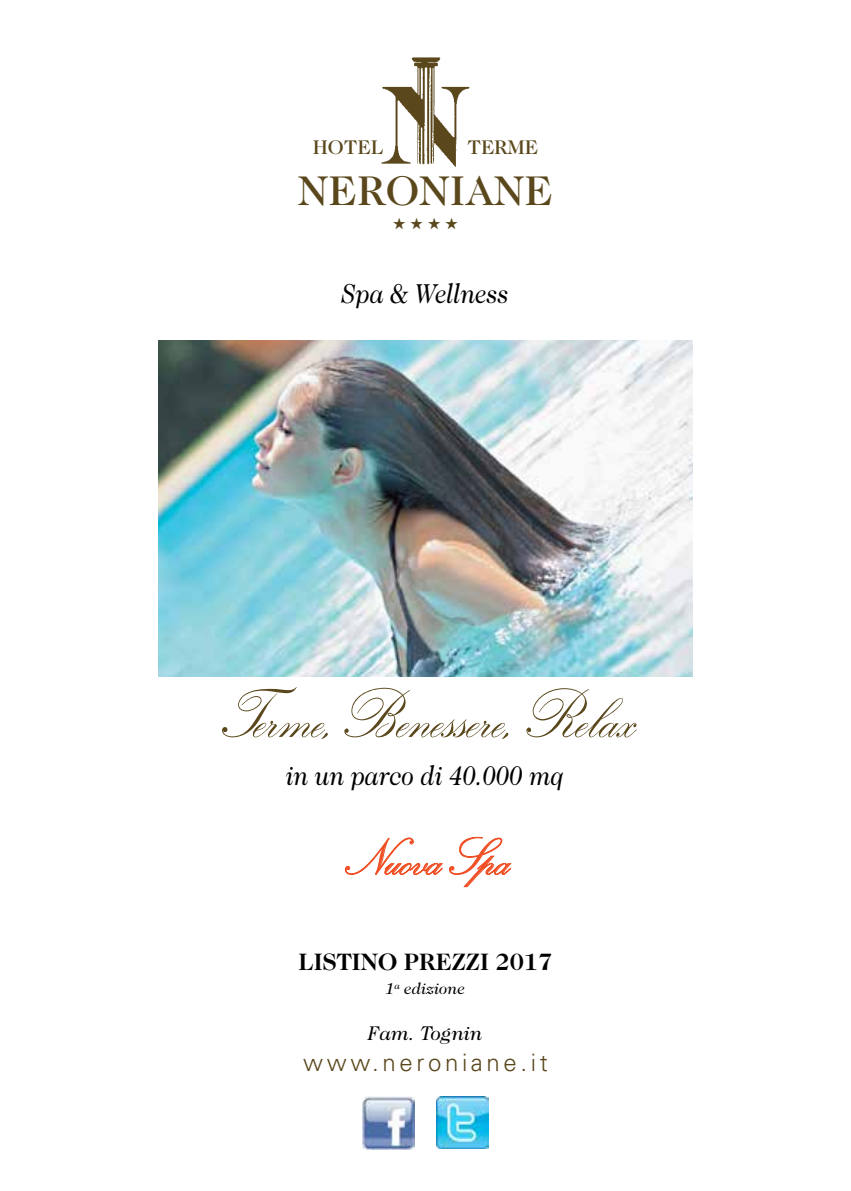
<style>
.page{position:relative;width:851px;height:1191px;background:#fff}
.page>*{position:absolute;margin:0;border:0;box-sizing:border-box;transform-origin:0 0}
.t1{font:700 69px "Kuenstler Script Two";color:#5a481c;scale:.87 1}
.t2{font:700 53px "Kuenstler Script Two";color:#f04e23;scale:.91 1}
.t3{font:500 42px "Caslon Two Twenty Four";letter-spacing:.01em;color:#5a481c}
.t4{font:italic 27.6px "Caslon Two Twenty Four";color:#000;scale:.87 1}
.t5{font:700 24px "Caslon Two Twenty Four";color:#000}
.t6{font:300 24px "Univers";letter-spacing:.15em;color:#5a481c}
.t7{font:500 20px "Caslon Two Twenty Four";color:#5a481c}
.t8{font:italic 20px "Caslon Two Twenty Four";color:#000}
.t9{font:italic 16px "Caslon Two Twenty Four";color:#000}
.t10{font:16px "Zapf Dingbats ITC";color:#5a481c}
</style>
<div class="page">
<img style="left:437px;top:1096px;width:52px;height:53px">
<img style="left:362px;top:1096px;width:52px;height:53px">
<img style="left:381px;top:57px;width:89px;height:110px">
<img style="left:158px;top:340px;width:534px;height:337px">
<svg style="left:345px;top:837px;width:98px;height:38px"></svg>
<svg style="left:449px;top:837px;width:62px;height:50px"></svg>
<p class="t7" style="left:313px;top:136px;width:72px">HOTEL</p>
<p class="t7" style="left:467px;top:136px;width:72px">TERME</p>
<h3 class="t3" style="left:298px;top:166px;width:255px">NERONIANE</h3>
<p class="t10" style="left:392px;top:215px;width:67px">★ ★ ★ ★</p>
<p class="t4" style="left:342px;top:277px;width:194px">Spa &amp; Wellness</p>
<h1 class="t1" style="left:218px;top:678px;width:478px">Terme, Benessere, Relax</h1>
<p class="t4" style="left:286px;top:760px;width:321px">in un parco di 40.000 mq</p>
<h2 class="t2" style="left:343px;top:829px;width:182px">Nuova Spa</h2>
<p class="t5" style="left:298px;top:948px;width:255px">LISTINO PREZZI 2017</p>
<p class="t9" style="left:386px;top:979px;width:81px">1<sup>a</sup> edizione</p>
<p class="t8" style="left:368px;top:1021px;width:116px">Fam. Tognin</p>
<p class="t6" style="left:303px;top:1047px;width:246px">www.neroniane.it</p>
</div>
